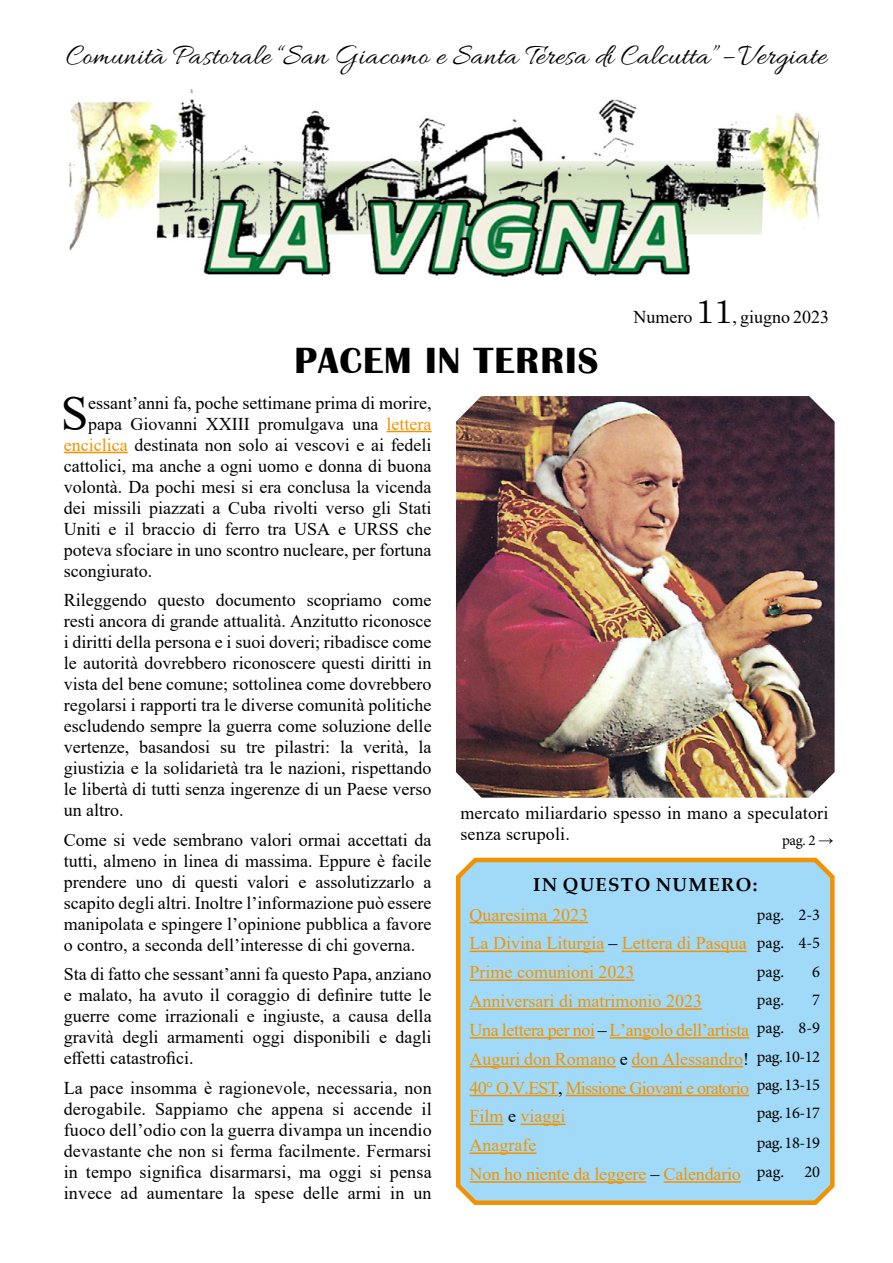
<style>
.page{position:relative;width:893px;height:1263px;background:#fff}
.page>*{position:absolute;margin:0;border:0;box-sizing:border-box;transform-origin:0 0}
.t1{font:49.65px "Times New Roman";color:#000}
.t2{font:700 37.5px "Britannic";letter-spacing:.03em;color:#000}
.t3{font:30px "Allura";letter-spacing:.01em;color:#000}
.t4{font:700 18.75px "Palatino Linotype";letter-spacing:.07em;color:#000}
.t5{font:18px/21px "Times New Roman";color:#000;text-align:justify}
.t6{font:18px/28.8px "Times New Roman";color:#f39200}
.t7{font:16.5px/28.8px "Minion Pro";letter-spacing:-.03em;color:#000;text-align:justify}
.t8{font:15px "Minion Pro";color:#000}
.s1{font-family:"Century Schoolbook";font-size:33px}
.s2{color:#f39200}
.s3{font-family:"Times New Roman"}
.s4{color:#000}
</style>
<div class="page">
<svg style="left:456px;top:857px;width:379px;height:348px;background:#a6d6eb"></svg>
<img style="left:69px;top:89px;width:751px;height:188px">
<img style="left:456px;top:396px;width:379px;height:402px">
<hr style="left:387px;top:431px;width:45px;height:1px;background:#f39200">
<hr style="left:64px;top:452px;width:64px;height:1px;background:#f39200">
<hr style="left:469px;top:922px;width:119px;height:1px;background:#f39200">
<hr style="left:469px;top:950px;width:135px;height:2px;background:#f39200">
<hr style="left:622px;top:950px;width:125px;height:2px;background:#f39200">
<hr style="left:469px;top:979px;width:165px;height:2px;background:#f39200">
<hr style="left:469px;top:1008px;width:233px;height:2px;background:#f39200">
<hr style="left:469px;top:1037px;width:126px;height:1px;background:#f39200">
<hr style="left:610px;top:1037px;width:139px;height:1px;background:#f39200">
<hr style="left:469px;top:1066px;width:147px;height:1px;background:#f39200">
<hr style="left:631px;top:1066px;width:112px;height:1px;background:#f39200">
<hr style="left:469px;top:1095px;width:89px;height:1px;background:#f39200">
<hr style="left:566px;top:1095px;width:183px;height:1px;background:#f39200">
<hr style="left:469px;top:1123px;width:35px;height:2px;background:#f39200">
<hr style="left:520px;top:1123px;width:45px;height:2px;background:#f39200">
<hr style="left:469px;top:1152px;width:67px;height:2px;background:#f39200">
<hr style="left:469px;top:1181px;width:177px;height:2px;background:#f39200">
<hr style="left:664px;top:1181px;width:77px;height:2px;background:#f39200">
<h3 class="t3" style="left:66px;top:39px;width:762px">Comunità Pastorale “San Giacomo e Santa Teresa di Calcutta”– Vergiate</h3>
<h2 class="t2" style="left:294px;top:339px;width:305px">PACEM IN TERRIS</h2>
<p class="t5" style="left:634px;top:306px;width:197px">Numero <span class="s1">11</span>, giugno 2023</p>
<h1 class="t1" style="left:61px;top:378px;width:29px">S</h1>
<p class="t5" style="left:88px;top:391px;width:345px">essant’anni fa, poche settimane prima di morire,</p>
<p class="t5" style="left:88px;top:412px;width:345px">papa Giovanni XXIII promulgava una <span class="s2">lettera</span></p>
<p class="t5" style="left:64px;top:433px;width:369px"><span class="s2">enciclica</span> destinata non solo ai vescovi e ai fedeli</p>
<p class="t5" style="left:64px;top:454px;width:369px">cattolici, ma anche a ogni uomo e donna di buona</p>
<p class="t5" style="left:64px;top:475px;width:369px">volontà. Da pochi mesi si era conclusa la vicenda</p>
<p class="t5" style="left:64px;top:496px;width:369px">dei missili piazzati a Cuba rivolti verso gli Stati</p>
<p class="t5" style="left:64px;top:517px;width:369px">Uniti e il braccio di ferro tra USA e URSS che</p>
<p class="t5" style="left:64px;top:538px;width:369px">poteva sfociare in uno scontro nucleare, per fortuna</p>
<p class="t5" style="left:64px;top:559px;width:90px">scongiurato.</p>
<p class="t5" style="left:64px;top:589px;width:369px">Rileggendo questo documento scopriamo come resti ancora di grande attualità. Anzitutto riconosce i diritti della persona e i suoi doveri; ribadisce come le autorità dovrebbero riconoscere questi diritti in vista del bene comune; sottolinea come dovrebbero regolarsi i rapporti tra le diverse comunità politiche escludendo sempre la guerra come soluzione delle vertenze, basandosi su tre pilastri: la verità, la giustizia e la solidarietà tra le nazioni, rispettando le libertà di tutti senza ingerenze di un Paese verso un altro.</p>
<p class="t5" style="left:64px;top:828px;width:369px">Come si vede sembrano valori ormai accettati da tutti, almeno in linea di massima. Eppure è facile prendere uno di questi valori e assolutizzarlo a scapito degli altri. Inoltre l’informazione può essere manipolata e spingere l’opinione pubblica a favore o contro, a seconda dell’interesse di chi governa.</p>
<p class="t5" style="left:64px;top:963px;width:369px">Sta di fatto che sessant’anni fa questo Papa, anziano e malato, ha avuto il coraggio di definire tutte le guerre come irrazionali e ingiuste, a causa della gravità degli armamenti oggi disponibili e dagli effetti catastrofici.</p>
<p class="t5" style="left:64px;top:1077px;width:369px">La pace insomma è ragionevole, necessaria, non derogabile. Sappiamo che appena si accende il fuoco dell’odio con la guerra divampa un incendio devastante che non si ferma facilmente. Fermarsi in tempo significa disarmarsi, ma oggi si pensa invece ad aumentare la spese delle armi in un</p>
<p class="t5" style="left:460px;top:802px;width:369px">mercato miliardario spesso in mano a speculatori senza scrupoli.</p>
<p class="t8" style="left:782px;top:830px;width:53px">pag. 2 <span class="s3">→</span></p>
<p class="t4" style="left:533px;top:871px;width:226px">IN QUESTO NUMERO:</p>
<p class="t6" style="left:469px;top:899px;width:281px">Quaresima 2023<br>La Divina Liturgia <span class="s4">‒</span> Lettera di Pasqua<br>Prime comunioni 2023<br>Anniversari di matrimonio 2023<br>Una lettera per noi <span class="s4">‒</span> L’angolo dell’artista<br>Auguri don Romano <span class="s4">e</span> don Alessandro<span class="s4">!<br></span>40° O.V.EST<span class="s4">,</span> Missione Giovani e oratorio<br>Film <span class="s4">e</span> viaggi<br>Anagrafe<br>Non ho niente da leggere <span class="s4">‒</span> Calendario</p>
<p class="t7" style="left:757px;top:901px;width:65px;line-height:28.2px">pag. 2-3 pag. 4-5 pag.</p>
<p class="t7" style="left:812px;top:957px;width:9px">6</p>
<p class="t7" style="left:757px;top:985px;width:65px;text-indent:55px">7 pag. 8-9 pag. 10-12 pag. 13-15 pag. 16-17 pag. 18-19 pag. 20</p>
<p class="t7" style="left:757px;top:985px;width:29px">pag.</p>
</div>
